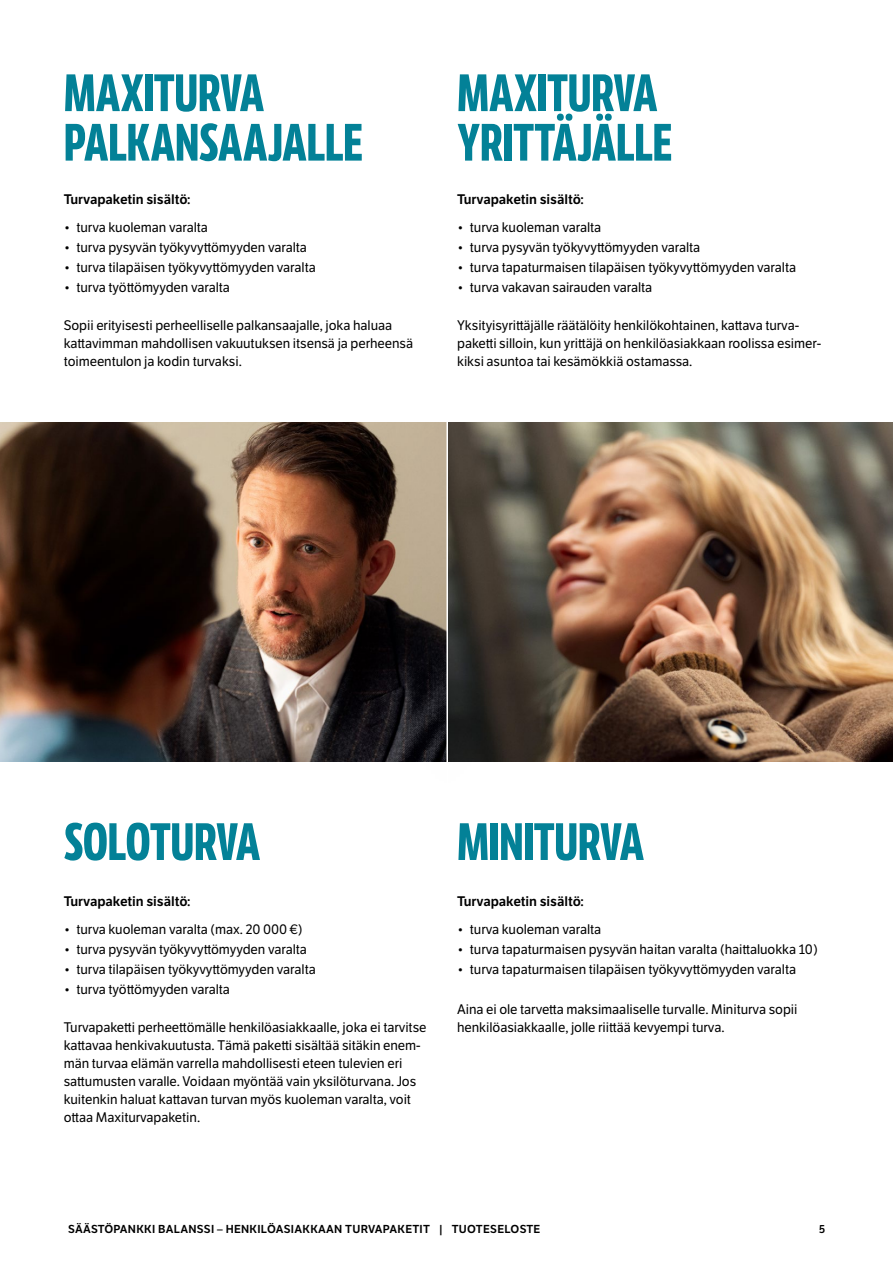
<style>
.page{position:relative;width:893px;height:1263px;background:#fff}
.page>*{position:absolute;margin:0;border:0;box-sizing:border-box;transform-origin:0 0}
.H2_-_Otsikko_M{font:700 51px/49.5px "LFT Etica Compressed";letter-spacing:-.005em;color:#038197}
.P_-_Leipäteksti_M__alaväli{font:13.5px/18px "LFT Etica";letter-spacing:-.005em;color:#000}
.P_-_Leipäteksti_M__alaväli-2{font:13.5px "LFT Etica SB";letter-spacing:-.005em;color:#000}
.t1{font:11.25px "LFT Etica SB";letter-spacing:.025em;color:#000}
</style>
<div class="page">
<img style="left:0;top:422px;width:893px;height:340px">
<div style="left:379px;top:378px;width:137px;height:449px;background:#038197;opacity:.4"></div>
<hr style="left:446px;top:421px;width:2px;height:364px;background:#fff">
<h2 class="H2_-_Otsikko_M" style="left:64px;top:69px;width:301px">MAXITURVA<br>PALKANSAAJALLE</h2>
<p class="P_-_Leipäteksti_M__alaväli-2" style="left:64px;top:191px;width:128px">Turvapaketin sisältö:</p>
<p class="P_-_Leipäteksti_M__alaväli" style="left:64px;top:219px;width:146px">• turva kuoleman varalta</p>
<p class="P_-_Leipäteksti_M__alaväli" style="left:64px;top:239px;width:245px">• turva pysyvän työkyvyttömyyden varalta</p>
<p class="P_-_Leipäteksti_M__alaväli" style="left:64px;top:259px;width:254px">• turva tilapäisen työkyvyttömyyden varalta</p>
<p class="P_-_Leipäteksti_M__alaväli" style="left:64px;top:279px;width:168px">• turva työttömyyden varalta</p>
<p class="P_-_Leipäteksti_M__alaväli" style="left:64px;top:316px;width:351px">Sopii erityisesti perheelliselle palkansaajalle, joka haluaa kattavimman mahdollisen vakuutuksen itsensä ja perheensä toimeentulon ja kodin turvaksi.</p>
<h2 class="H2_-_Otsikko_M" style="left:457px;top:69px;width:217px">MAXITURVA<br>YRITTÄJÄLLE</h2>
<p class="P_-_Leipäteksti_M__alaväli-2" style="left:457px;top:191px;width:128px">Turvapaketin sisältö:</p>
<p class="P_-_Leipäteksti_M__alaväli" style="left:457px;top:219px;width:146px">• turva kuoleman varalta</p>
<p class="P_-_Leipäteksti_M__alaväli" style="left:457px;top:239px;width:245px">• turva pysyvän työkyvyttömyyden varalta</p>
<p class="P_-_Leipäteksti_M__alaväli" style="left:457px;top:259px;width:341px">• turva tapaturmaisen tilapäisen työkyvyttömyyden varalta</p>
<p class="P_-_Leipäteksti_M__alaväli" style="left:457px;top:279px;width:197px">• turva vakavan sairauden varalta</p>
<p class="P_-_Leipäteksti_M__alaväli" style="left:457px;top:316px;width:366px">Yksityisyrittäjälle räätälöity henkilökohtainen, kattava turva&shy;paketti silloin, kun yrittäjä on henkilöasiakkaan roolissa esimer&shy;kiksi asuntoa tai kesämökkiä ostamassa.</p>
<h2 class="H2_-_Otsikko_M" style="left:64px;top:818px;width:198px">SOLOTURVA</h2>
<p class="P_-_Leipäteksti_M__alaväli-2" style="left:64px;top:893px;width:128px">Turvapaketin sisältö:</p>
<p class="P_-_Leipäteksti_M__alaväli" style="left:64px;top:921px;width:240px">• turva kuoleman varalta (max. 20 000 €)</p>
<p class="P_-_Leipäteksti_M__alaväli" style="left:64px;top:941px;width:245px">• turva pysyvän työkyvyttömyyden varalta</p>
<p class="P_-_Leipäteksti_M__alaväli" style="left:64px;top:961px;width:254px">• turva tilapäisen työkyvyttömyyden varalta</p>
<p class="P_-_Leipäteksti_M__alaväli" style="left:64px;top:981px;width:168px">• turva työttömyyden varalta</p>
<p class="P_-_Leipäteksti_M__alaväli" style="left:64px;top:1018px;width:364px">Turvapaketti perheettömälle henkilöasiakkaalle, joka ei tarvitse kattavaa henkivakuutusta. Tämä paketti sisältää sitäkin enem&shy;män turvaa elämän varrella mahdollisesti eteen tulevien eri sattumusten varalle. Voidaan myöntää vain yksilöturvana. Jos kuitenkin haluat kattavan turvan myös kuoleman varalta, voit ottaa Maxiturvapaketin.</p>
<h2 class="H2_-_Otsikko_M" style="left:457px;top:818px;width:189px">MINITURVA</h2>
<p class="P_-_Leipäteksti_M__alaväli-2" style="left:457px;top:893px;width:128px">Turvapaketin sisältö:</p>
<p class="P_-_Leipäteksti_M__alaväli" style="left:457px;top:921px;width:146px">• turva kuoleman varalta</p>
<p class="P_-_Leipäteksti_M__alaväli" style="left:457px;top:941px;width:362px">• turva tapaturmaisen pysyvän haitan varalta (haittaluokka 10)</p>
<p class="P_-_Leipäteksti_M__alaväli" style="left:457px;top:961px;width:341px">• turva tapaturmaisen tilapäisen työkyvyttömyyden varalta</p>
<p class="P_-_Leipäteksti_M__alaväli" style="left:457px;top:1000px;width:342px">Aina ei ole tarvetta maksimaaliselle turvalle. Miniturva sopii henkilöasiakkaalle, jolle riittää kevyempi turva.</p>
<p class="t1" style="left:68px;top:1222px;width:474px">SÄÄSTÖPANKKI BALANSSI – HENKILÖASIAKKAAN TURVAPAKETIT | TUOTESELOSTE</p>
<p class="t1" style="left:819px;top:1222px;width:8px">5</p>
</div>
